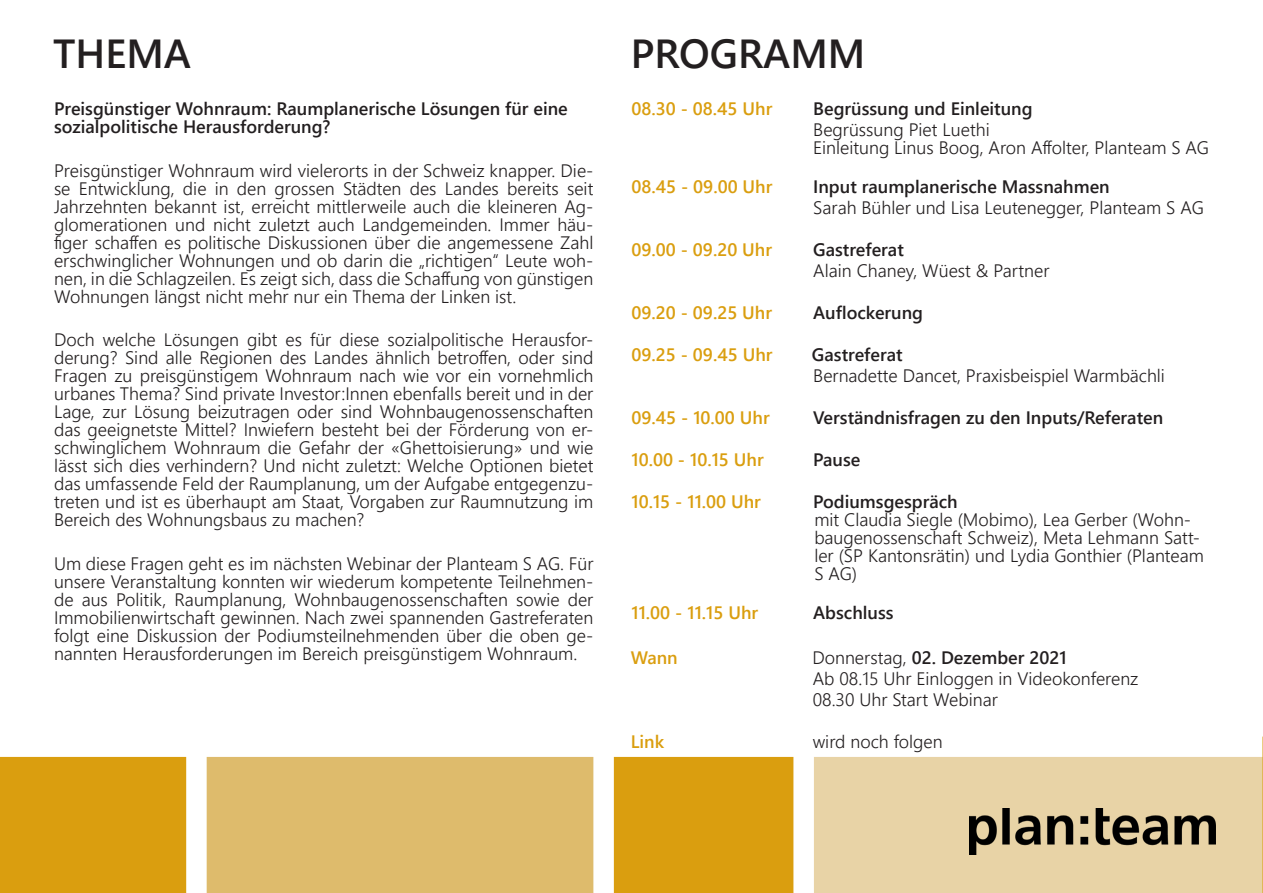
<style>
.page{position:relative;width:1263px;height:893px;background:#fff}
.page>*{position:absolute;margin:0;border:0;box-sizing:border-box;transform-origin:0 0}
.t1{font:600 40.5px "Segoe UI";color:#231f20}
.t2{font:300 18px/18px "Segoe UI";color:#231f20;text-align:justify}
.t3{font:600 18px "Segoe UI";color:#231f20}
.t4{font:600 18px "Segoe UI";color:#da9e0f}
.s1{font-weight:300}
</style>
<div class="page">
<div style="left:0;top:757px;width:186px;height:136px;background:#da9e0f"></div>
<div style="left:207px;top:757px;width:386px;height:136px;background:#debb6c"></div>
<div style="left:614px;top:757px;width:179px;height:136px;background:#da9e0f"></div>
<div style="left:814px;top:757px;width:448px;height:136px;background:#e8d3a6"></div>
<img style="left:969px;top:808px;width:246px;height:46px">
<svg style="left:1262px;top:737px;width:1px;height:156px"></svg>
<p class="t1" style="left:53px;top:15px;width:139px">THEMA</p>
<p class="t3" style="left:54px;top:92px;width:515px">Preisgünstiger Wohnraum: Raumplanerische Lösungen für eine</p>
<p class="t3" style="left:54px;top:110px;width:278px">sozialpolitische Herausforderung?</p>
<p class="t2" style="left:54px;top:160px;width:541px">Preisgünstiger Wohnraum wird vielerorts in der Schweiz knapper. Die&shy;se Entwicklung, die in den grossen Städten des Landes bereits seit Jahrzehnten bekannt ist, erreicht mittlerweile auch die kleineren Ag&shy;glomerationen und nicht zuletzt auch Landgemeinden. Immer häu&shy;figer schaffen es politische Diskussionen über die angemessene Zahl erschwinglicher Wohnungen und ob darin die „richtigen“ Leute woh&shy;nen, in die Schlagzeilen. Es zeigt sich, dass die Schaffung von günstigen Wohnungen längst nicht mehr nur ein Thema der Linken ist.</p>
<p class="t2" style="left:54px;top:329px;width:541px">Doch welche Lösungen gibt es für diese sozialpolitische Herausfor&shy;derung? Sind alle Regionen des Landes ähnlich betroffen, oder sind Fragen zu preisgünstigem Wohnraum nach wie vor ein vornehmlich urbanes Thema? Sind private Investor:Innen ebenfalls bereit und in der Lage, zur Lösung beizutragen oder sind Wohnbaugenossenschaften das geeignetste Mittel? Inwiefern besteht bei der Förderung von er&shy;schwinglichem Wohnraum die Gefahr der «Ghettoisierung» und wie lässt sich dies verhindern? Und nicht zuletzt: Welche Optionen bietet das umfassende Feld der Raumplanung, um der Aufgabe entgegenzu&shy;treten und ist es überhaupt am Staat, Vorgaben zur Raumnutzung im Bereich des Wohnungsbaus zu machen?</p>
<p class="t2" style="left:54px;top:553px;width:541px">Um diese Fragen geht es im nächsten Webinar der Planteam S AG. Für unsere Veranstaltung konnten wir wiederum kompetente Teilnehmen&shy;de aus Politik, Raumplanung, Wohnbaugenossenschaften sowie der Immobilienwirtschaft gewinnen. Nach zwei spannenden Gastreferaten folgt eine Diskussion der Podiumsteilnehmenden über die oben ge&shy;nannten Herausforderungen im Bereich preisgünstigem Wohnraum.</p>
<p class="t1" style="left:631px;top:15px;width:236px">PROGRAMM</p>
<p class="t4" style="left:631px;top:92px;width:142px">08.30 - 08.45 Uhr</p>
<p class="t3" style="left:813px;top:92px;width:221px">Begrüssung und Einleitung</p>
<p class="t2" style="left:813px;top:119px;width:178px">Begrüssung Piet Luethi</p>
<p class="t2" style="left:813px;top:137px;width:397px">Einleitung Linus Boog, Aron Affolter, Planteam S AG</p>
<p class="t4" style="left:631px;top:170px;width:142px">08.45 - 09.00 Uhr</p>
<p class="t3" style="left:813px;top:170px;width:298px">Input raumplanerische Massnahmen</p>
<p class="t2" style="left:813px;top:197px;width:392px">Sarah Bühler und Lisa Leutenegger, Planteam S AG</p>
<p class="t4" style="left:631px;top:233px;width:142px">09.00 - 09.20 Uhr</p>
<p class="t3" style="left:813px;top:233px;width:92px">Gastreferat</p>
<p class="t2" style="left:813px;top:260px;width:238px">Alain Chaney, Wüest &amp; Partner</p>
<p class="t4" style="left:631px;top:296px;width:142px">09.20 - 09.25 Uhr</p>
<p class="t3" style="left:813px;top:296px;width:111px">Auflockerung</p>
<p class="t4" style="left:631px;top:338px;width:142px">09.25 - 09.45 Uhr</p>
<p class="t3" style="left:812px;top:338px;width:92px">Gastreferat</p>
<p class="t2" style="left:813px;top:365px;width:353px">Bernadette Dancet, Praxisbeispiel Warmbächli</p>
<p class="t4" style="left:631px;top:401px;width:140px">09.45 - 10.00 Uhr</p>
<p class="t3" style="left:813px;top:401px;width:351px">Verständnisfragen zu den Inputs/Referaten</p>
<p class="t4" style="left:631px;top:443px;width:134px">10.00 - 10.15 Uhr</p>
<p class="t3" style="left:813px;top:443px;width:49px">Pause</p>
<p class="t4" style="left:631px;top:485px;width:131px">10.15 - 11.00 Uhr</p>
<p class="t3" style="left:813px;top:485px;width:146px">Podiumsgespräch</p>
<p class="t2" style="left:814px;top:509px;width:391px;text-align:left">mit Claudia Siegle (Mobimo), Lea Gerber (Wohn&shy;baugenossenschaft Schweiz), Meta Lehmann Satt&shy;ler (SP Kantonsrätin) und Lydia Gonthier (Planteam S AG)</p>
<p class="t4" style="left:631px;top:596px;width:128px">11.00 - 11.15 Uhr</p>
<p class="t3" style="left:813px;top:596px;width:82px">Abschluss</p>
<p class="t4" style="left:631px;top:640px;width:49px">Wann</p>
<p class="t3" style="left:812px;top:640px;width:256px"><span class="s1">Donnerstag,</span> 02. Dezember 2021</p>
<p class="t2" style="left:813px;top:668px;width:327px">Ab 08.15 Uhr Einloggen in Videokonferenz</p>
<p class="t2" style="left:813px;top:689px;width:187px">08.30 Uhr Start Webinar</p>
<p class="t4" style="left:631px;top:724px;width:35px">Link</p>
<p class="t2" style="left:813px;top:731px;width:132px">wird noch folgen</p>
</div>
